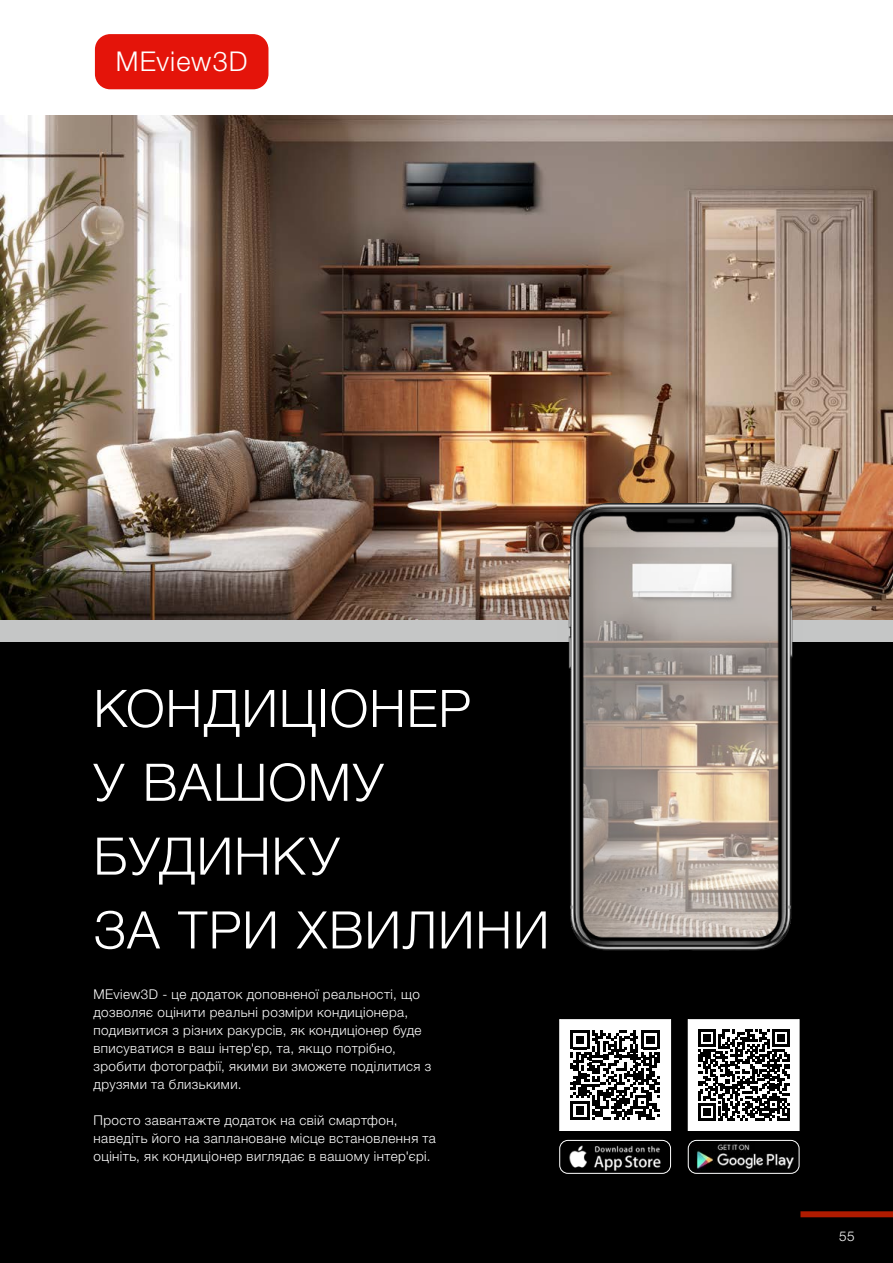
<style>
.page{position:relative;width:893px;height:1263px;background:#000}
.page>*{position:absolute;margin:0;border:0;box-sizing:border-box;transform-origin:0 0}
.t1{font:300 51.75px/73.8px "Helvetica Neue LTW1 G";letter-spacing:.02em;color:#fff}
.t2{font:300 27.3px "Helvetica Neue LTW1 G";letter-spacing:.035em;color:#fff}
.t3{font:300 13.5px/18px "Helvetica Neue LTW1 G";letter-spacing:.03em;color:#fff}
</style>
<div class="page">
<div style="left:800px;top:1211px;width:93px;height:6px;background:#b01b00"></div>
<img style="left:0;top:115px;width:893px;height:506px">
<div style="left:0;top:0;width:893px;height:115px;background:#fff"></div>
<div style="left:96px;top:35px;width:172px;height:54px;background:#e4140a;border-radius:15px"></div>
<div style="left:95px;top:34px;width:173px;height:55px;border:2px solid #e4140a;border-radius:15px"></div>
<img style="left:561px;top:1142px;width:108px;height:30px">
<div style="left:559px;top:1140px;width:112px;height:34px;border:1px solid #fff;border-radius:8px"></div>
<div style="left:560px;top:1019px;width:111px;height:111px;background:#fff"></div>
<svg style="left:570px;top:1030px;width:90px;height:90px"></svg>
<div style="left:559px;top:1019px;width:112px;height:112px;border:1px solid #fff"></div>
<div style="left:688px;top:1019px;width:111px;height:111px;background:#fff"></div>
<svg style="left:698px;top:1029px;width:91px;height:91px"></svg>
<div style="left:688px;top:1019px;width:111px;height:112px;border:1px solid #fff"></div>
<img style="left:688px;top:1140px;width:111px;height:32px">
<div style="left:688px;top:1140px;width:111px;height:34px;border:1px solid #fff;border-radius:8px"></div>
<div style="left:0;top:621px;width:893px;height:21px;background:#c5c6c6"></div>
<img style="left:557px;top:504px;width:245px;height:447px">
<h2 class="t2" style="left:116px;top:45px;width:133px">MEview3D</h2>
<h1 class="t1" style="left:94px;top:671px;width:457px">КОНДИЦІОНЕР<br>У ВАШОМУ<br>БУДИНКУ<br>ЗА ТРИ ХВИЛИНИ</h1>
<p class="t3" style="left:94px;top:985px;width:339px">MEview3D - це додаток доповненої реальності, що дозволяє оцінити реальні розміри кондиціонера, подивитися з різних ракурсів, як кондиціонер буде вписуватися в ваш інтер'єр, та, якщо потрібно, зробити фотографії, якими ви зможете поділитися з друзями та близькими.</p>
<p class="t3" style="left:94px;top:1111px;width:344px">Просто завантажте додаток на свій смартфон, наведіть його на заплановане місце встановлення та оцініть, як кондиціонер виглядає в вашому інтер'єрі.</p>
<p class="t3" style="left:839px;top:1227px;width:17px">55</p>
</div>
